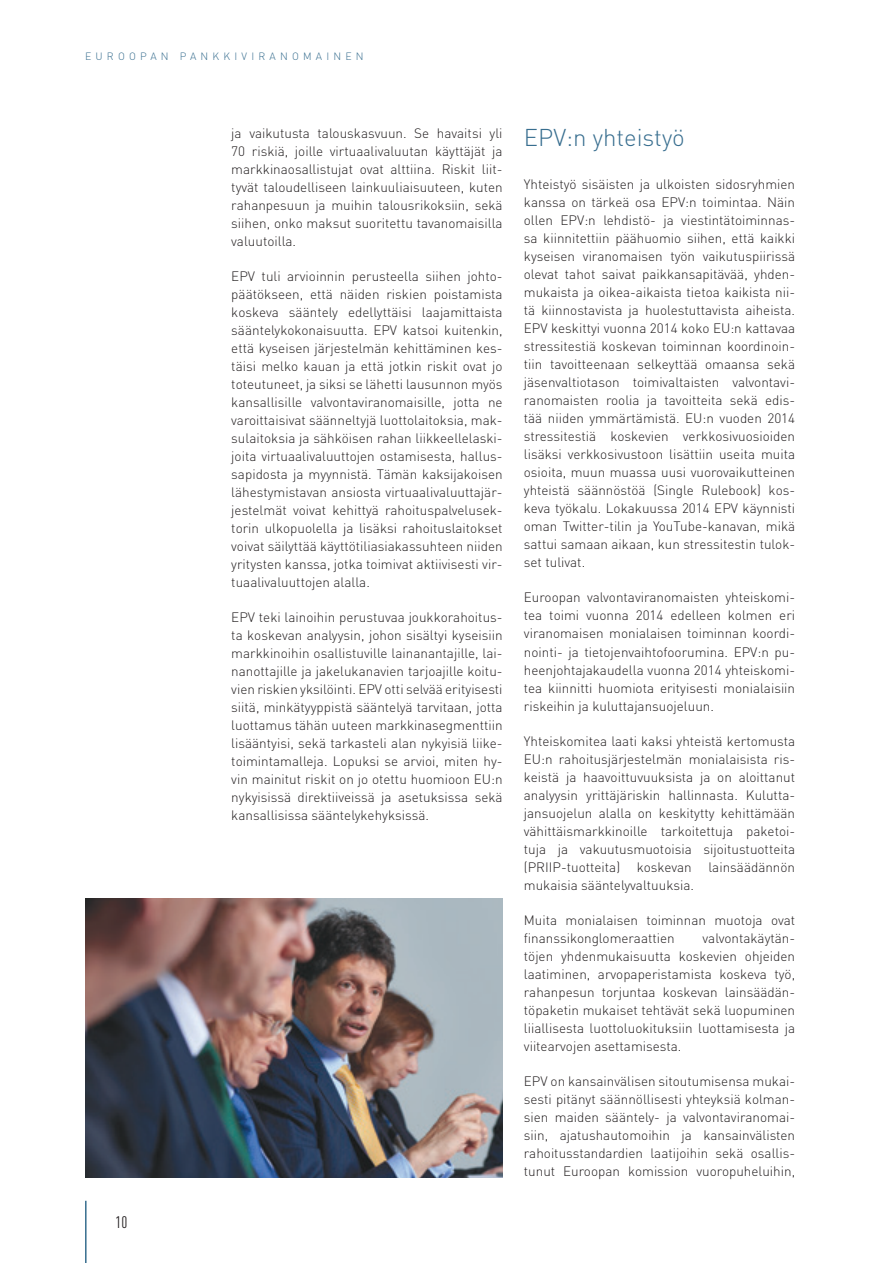
<style>
.page{position:relative;width:893px;height:1263px;background:#fff}
.page>*{position:absolute;margin:0;border:0;box-sizing:border-box;transform-origin:0 0}
.title2{font:300 24px "DIN Pro";color:#386e8f}
.t1{font:condensed 16.5px "DIN Pro";color:#231f20}
.body{font:300 13.5px/18px "DIN Pro";color:#231f20;text-align:justify}
.t2{font:300 10.5px "DIN Pro";letter-spacing:.4em;color:#386e8f}
</style>
<div class="page">
<hr style="left:85px;top:1201px;width:2px;height:62px;background:#386e8f">
<img style="left:85px;top:899px;width:418px;height:279px">
<p class="t2" style="left:85px;top:49px;width:280px">EUROOPAN PANKKIVIRANOMAINEN</p>
<p class="t1" style="left:116px;top:1212px;width:13px">10</p>
<p class="body" style="left:231px;top:123px;width:273px">ja vaikutusta talouskasvuun. Se havaitsi yli 70 riskiä, joille virtuaalivaluutan käyttäjät ja markkinaosallistujat ovat alttiina. Riskit liit&shy;tyvät taloudelliseen lainkuuliaisuuteen, kuten rahanpesuun ja muihin talousrikoksiin, sekä siihen, onko maksut suoritettu tavanomaisilla valuutoilla.</p>
<p class="body" style="left:231px;top:266px;width:273px">EPV tuli arvioinnin perusteella siihen johto&shy;päätökseen, että näiden riskien poistamista koskeva sääntely edellyttäisi laajamittaista sääntelykokonaisuutta. EPV katsoi kuitenkin, että kyseisen järjestelmän kehittäminen kes&shy;täisi melko kauan ja että jotkin riskit ovat jo toteutuneet, ja siksi se lähetti lausunnon myös kansallisille valvontaviranomaisille, jotta ne varoittaisivat säänneltyjä luottolaitoksia, mak&shy;sulaitoksia ja sähköisen rahan liikkeellelaski&shy;joita virtuaalivaluuttojen ostamisesta, hallus&shy;sapidosta ja myynnistä. Tämän kaksijakoisen lähestymistavan ansiosta virtuaalivaluuttajär&shy;jestelmät voivat kehittyä rahoituspalvelusek&shy;torin ulkopuolella ja lisäksi rahoituslaitokset voivat säilyttää käyttötiliasiakassuhteen niiden yritysten kanssa, jotka toimivat aktiivisesti vir&shy;tuaalivaluuttojen alalla.</p>
<p class="body" style="left:231px;top:607px;width:273px">EPV teki lainoihin perustuvaa joukkorahoitus&shy;ta koskevan analyysin, johon sisältyi kyseisiin markkinoihin osallistuville lainanantajille, lai&shy;nanottajille ja jakelukanavien tarjoajille koitu&shy;vien riskien yksilöinti. EPV otti selvää erityisesti siitä, minkätyyppistä sääntelyä tarvitaan, jotta luottamus tähän uuteen markkinasegmenttiin lisääntyisi, sekä tarkasteli alan nykyisiä liike&shy;toimintamalleja. Lopuksi se arvioi, miten hy&shy;vin mainitut riskit on jo otettu huomioon EU:n nykyisissä direktiiveissä ja asetuksissa sekä kansallisissa sääntelykehyksissä.</p>
<p class="title2" style="left:524px;top:121px;width:162px">EPV:n yhteistyö</p>
<p class="body" style="left:524px;top:175px;width:273px">Yhteistyö sisäisten ja ulkoisten sidosryhmien kanssa on tärkeä osa EPV:n toimintaa. Näin ollen EPV:n lehdistö- ja viestintätoiminnas&shy;sa kiinnitettiin päähuomio siihen, että kaikki kyseisen viranomaisen työn vaikutuspiirissä olevat tahot saivat paikkansapitävää, yhden&shy;mukaista ja oikea‑aikaista tietoa kaikista nii&shy;tä kiinnostavista ja huolestuttavista aiheista.<br>EPV keskittyi vuonna 2014 koko EU:n kattavaa stressitestiä koskevan toiminnan koordinoin&shy;tiin tavoitteenaan selkeyttää omaansa sekä jäsenvaltiotason toimivaltaisten valvontavi&shy;ranomaisten roolia ja tavoitteita sekä edis&shy;tää niiden ymmärtämistä. EU:n vuoden 2014 stressitestiä koskevien verkkosivuosioiden lisäksi verkkosivustoon lisättiin useita muita osioita, muun muassa uusi vuorovaikutteinen yhteistä säännöstöä (Single Rulebook) kos&shy;keva työkalu. Lokakuussa 2014 EPV käynnisti oman Twitter‑tilin ja YouTube‑ kanavan, mikä sattui samaan aikaan, kun stressitestin tulok&shy;set tulivat.</p>
<p class="body" style="left:524px;top:588px;width:273px">Euroopan valvontaviranomaisten yhteiskomi&shy;tea toimi vuonna 2014 edelleen kolmen eri viranomaisen monialaisen toiminnan koordi&shy;nointi- ja tietojenvaihtofoorumina. EPV:n pu&shy;heenjohtajakaudella vuonna 2014 yhteiskomi&shy;tea kiinnitti huomiota erityisesti monialaisiin riskeihin ja kuluttajansuojeluun.</p>
<p class="body" style="left:524px;top:731px;width:273px">Yhteiskomitea laati kaksi yhteistä kertomusta EU:n rahoitusjärjestelmän monialaisista ris&shy;keistä ja haavoittuvuuksista ja on aloittanut analyysin yrittäjäriskin hallinnasta. Kulutta&shy;jansuojelun alalla on keskitytty kehittämään vähittäismarkkinoille tarkoitettuja paketoi&shy;tuja ja vakuutusmuotoisia sijoitustuotteita (PRIIP‑tuotteita) koskevan lainsäädännön mukaisia sääntelyvaltuuksia.</p>
<p class="body" style="left:524px;top:910px;width:273px">Muita monialaisen toiminnan muotoja ovat finanssikonglomeraattien</p>
<p class="body" style="left:524px;top:928px;width:273px;text-indent:179px">valvontakäytän&shy;töjen yhdenmukaisuutta koskevien ohjeiden laatiminen, arvopaperistamista koskeva työ, rahanpesun torjuntaa koskevan lainsäädän&shy;töpaketin mukaiset tehtävät sekä luopuminen liiallisesta luottoluokituksiin luottamisesta ja viitearvojen asettamisesta.</p>
<p class="body" style="left:524px;top:1071px;width:273px">EPV on kansainvälisen sitoutumisensa mukai&shy;sesti pitänyt säännöllisesti yhteyksiä kolman&shy;sien maiden sääntely- ja valvontaviranomai&shy;siin, ajatushautomoihin ja kansainvälisten rahoitusstandardien laatijoihin sekä osallis&shy;tunut Euroopan komission vuoropuheluihin,</p>
</div>
